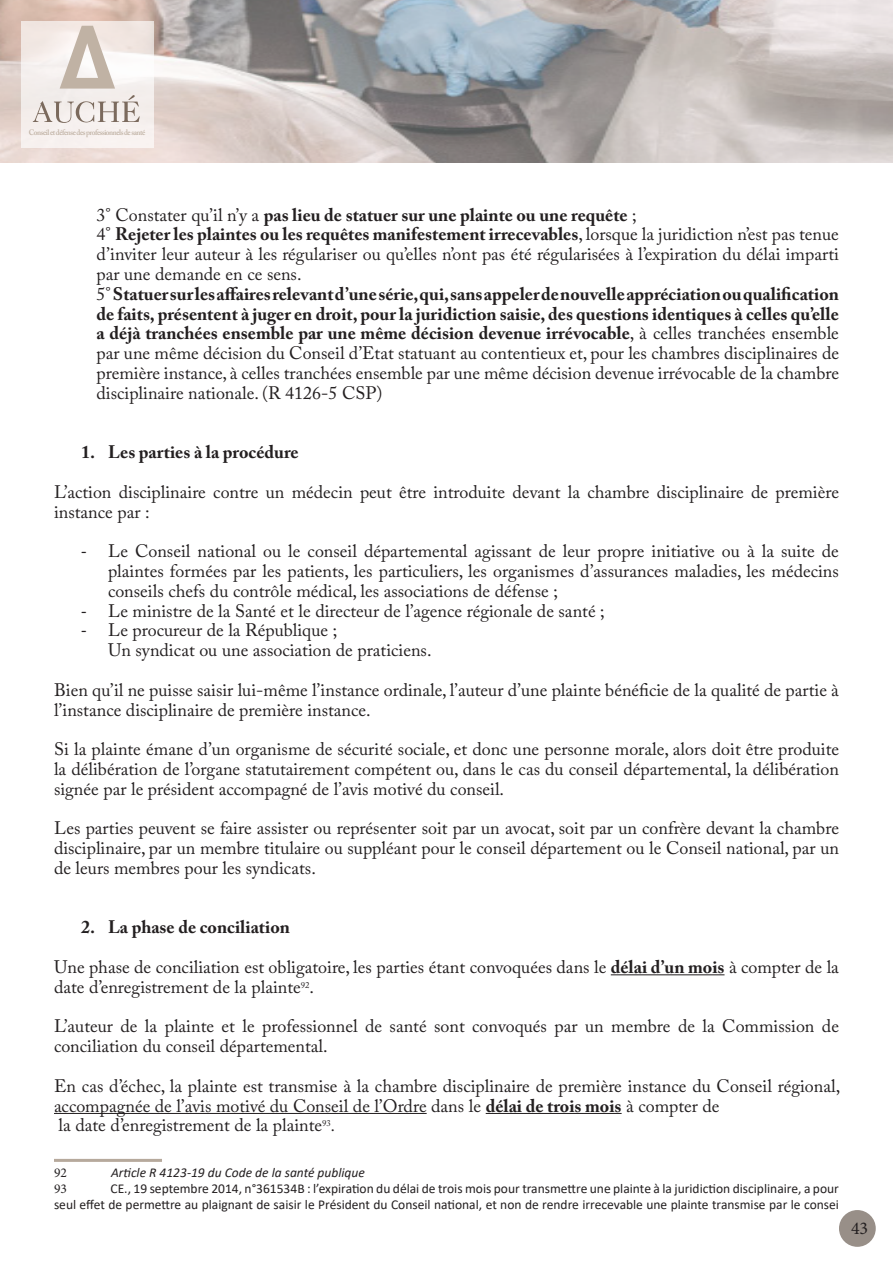
<style>
.page{position:relative;width:893px;height:1263px;background:#fff}
.page>*{position:absolute;margin:0;border:0;box-sizing:border-box;transform-origin:0 0}
.t1{font:18px/19.8px "Adobe Caslon Pro";color:#231f20}
.t2{font:700 18px/19.8px "Adobe Caslon Pro";color:#231f20;text-align:justify}
.t3{font:18px "Minion Pro";color:#231f20}
.Style_de_paragraphe_2{font:13.5px/16.2px "Calibri";color:#231f20;text-align:right}
.Style_de_paragraphe_2-2{font:italic 13.5px "Calibri";color:#231f20}
.Style_de_paragraphe_2-3{font:13.5px "Minion Pro";color:#231f20}
.t4{font:600 7.95px "Adobe Caslon Pro";letter-spacing:-.06em;color:#c0b2a4;scale:.93 1}
.s1{font-weight:400}
.s2{font-weight:700}
.s3{font-family:"Calibri"}
.s4{font-style:italic}
</style>
<div class="page">
<img style="left:0;top:0;width:893px;height:163px">
<div style="left:839px;top:1210px;width:37px;height:37px;background:#988f88;border-radius:50%"></div>
<svg style="left:21px;top:21px;width:133px;height:127px;fill:#f5efed"></svg>
<svg style="left:60px;top:26px;width:55px;height:63px"></svg>
<svg style="left:33px;top:95px;width:107px;height:28px"></svg>
<hr style="left:611px;top:974px;width:113px;height:1px;background:#231f20">
<hr style="left:54px;top:1113px;width:373px;height:1px;background:#231f20">
<hr style="left:486px;top:1113px;width:136px;height:1px;background:#231f20">
<hr style="left:54px;top:1159px;width:108px;height:3px;background:#b6a99c">
<p class="t4" style="left:29px;top:128px;width:127px">Conseil et défense des professionnels de santé</p>
<p class="t2" style="left:97px;top:204px;width:542px"><span class="s1">3° Constater qu’il n’y a</span> pas lieu de statuer sur une plainte ou une requête <span class="s1">;</span></p>
<p class="t1" style="left:97px;top:224px;width:744px;text-align:justify">4° <span class="s2">Rejeter les plaintes ou les requêtes manifestement irrecevables</span>, lorsque la juridiction n’est pas tenue d’inviter leur auteur à les régulariser ou qu’elles n’ont pas été régularisées à l’expiration du délai imparti par une demande en ce sens.</p>
<p class="t2" style="left:97px;top:284px;width:744px"><span class="s1">5°</span> Statuer sur les affaires relevant d’une série, qui, sans appeler de nouvelle appréciation ou qualification de faits, présentent à juger en droit, pour la juridiction saisie, des questions identiques à celles qu’elle a déjà tranchées ensemble par une même décision devenue irrévocable<span class="s1">, à celles tranchées ensemble par une même décision du Conseil d’Etat statuant au contentieux et, pour les chambres disciplinaires de première instance, à celles tranchées ensemble par une même décision devenue irrévocable de la chambre disciplinaire nationale. (R 4126-5 CSP)</span></p>
<p class="t2" style="left:81px;top:442px;width:219px">1. Les parties à la procédure</p>
<p class="t1" style="left:54px;top:482px;width:786px">L’action disciplinaire contre un médecin peut être introduite devant la chambre disciplinaire de première instance par :</p>
<p class="t1" style="left:108px;top:541px;width:732px;text-align:justify;text-indent:-27px"><span class="s3">-</span> Le Conseil national ou le conseil départemental agissant de leur propre initiative ou à la suite de plaintes formées par les patients, les particuliers, les organismes d’assurances maladies, les médecins conseils chefs du contrôle médical, les associations de défense ;</p>
<p class="t1" style="left:81px;top:600px;width:525px"><span class="s3">-</span> Le ministre de la Santé et le directeur de l’agence régionale de santé ;</p>
<p class="t1" style="left:81px;top:620px;width:258px"><span class="s3">-</span> Le procureur de la République ;</p>
<p class="t1" style="left:108px;top:640px;width:325px">Un syndicat ou une association de praticiens.</p>
<p class="t1" style="left:54px;top:680px;width:786px">Bien qu’il ne puisse saisir lui-même l’instance ordinale, l’auteur d’une plainte bénéficie de la qualité de partie à l’instance disciplinaire de première instance.</p>
<p class="t1" style="left:54px;top:739px;width:787px;text-align:justify">Si la plainte émane d’un organisme de sécurité sociale, et donc une personne morale, alors doit être produite la délibération de l’organe statutairement compétent ou, dans le cas du conseil départemental, la délibération signée par le président accompagné de l’avis motivé du conseil.</p>
<p class="t1" style="left:54px;top:818px;width:786px;text-align:justify">Les parties peuvent se faire assister ou représenter soit par un avocat, soit par un confrère devant la chambre disciplinaire, par un membre titulaire ou suppléant pour le conseil département ou le Conseil national, par un de leurs membres pour les syndicats.</p>
<p class="t2" style="left:81px;top:917px;width:210px">2. La phase de conciliation</p>
<p class="t1" style="left:54px;top:957px;width:786px">Une phase de conciliation est obligatoire, les parties étant convoquées dans le <span class="s2">délai d’un mois</span> à compter de la date d’enregistrement de la plainte<sup>92</sup>.</p>
<p class="t1" style="left:54px;top:1016px;width:786px">L’auteur de la plainte et le professionnel de santé sont convoqués par un membre de la Commission de conciliation du conseil départemental.</p>
<p class="t1" style="left:54px;top:1076px;width:788px">En cas d’échec, la plainte est transmise à la chambre disciplinaire de première instance du Conseil régional, accompagnée de l’avis motivé du Conseil de l’Ordre dans le <span class="s2">délai de trois mois</span> à compter de</p>
<p class="t1" style="left:59px;top:1115px;width:278px">la date d’enregistrement de la plainte<sup>93</sup><span class="s4">.</span></p>
<p class="Style_de_paragraphe_2-3" style="left:54px;top:1163px;width:14px">92</p>
<p class="Style_de_paragraphe_2-2" style="left:111px;top:1163px;width:255px">Article R 4123-19 du Code de la santé publique</p>
<p class="Style_de_paragraphe_2-3" style="left:54px;top:1179px;width:14px">93</p>
<p class="Style_de_paragraphe_2" style="left:54px;top:1180px;width:786px">CE., 19 septembre 2014, n°361534B : l’expiration du délai de trois mois pour transmettre une plainte à la juridiction disciplinaire, a pour<br>seul effet de permettre au plaignant de saisir le Président du Conseil national, et non de rendre irrecevable une plainte transmise par le consei</p>
<p class="t3" style="left:851px;top:1216px;width:19px">43</p>
</div>
